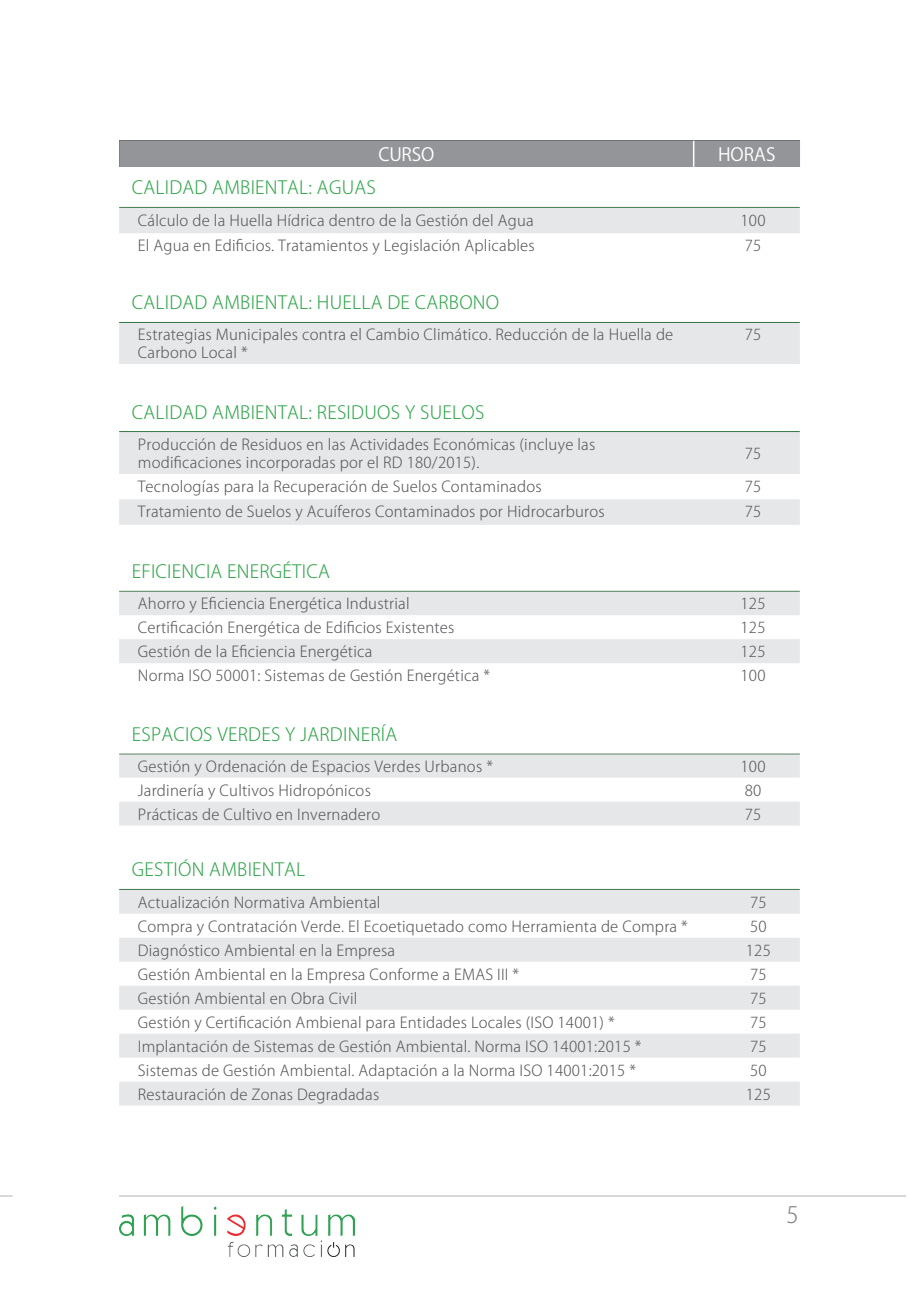
<style>
.page{position:relative;width:919px;height:1289px;background:#fff}
.page>*{position:absolute;margin:0;border:0;box-sizing:border-box;transform-origin:0 0}
.t1{font:300 22.5px "Koz Go Pr 6 N";color:#808285}
.t2{font:300 18px "Koz Go Pr 6 N";letter-spacing:.015em;color:#30a54b}
.t3{font:18px "Koz Go Pr 6 N";letter-spacing:-.005em;color:#fff}
.t4{font:300 15px/18px "Koz Go Pr 6 N";letter-spacing:.015em;color:#57585a}
</style>
<div class="page">
<svg style="left:0;top:1195px;width:13px;height:1px"></svg>
<hr style="left:119px;top:1195px;width:787px;height:1px;background:#b2b3b7">
<img style="left:119px;top:1206px;width:235px;height:50px">
<svg style="left:119px;top:755px;width:680px;height:70px;fill:#e6e7e9"></svg>
<div style="left:119px;top:140px;width:680px;height:27px;background:#707274"></div>
<div style="left:119px;top:141px;width:681px;height:26px;background:#939598"></div>
<div style="left:119px;top:324px;width:680px;height:40px;background:#e6e7e9"></div>
<svg style="left:119px;top:433px;width:680px;height:92px;fill:#e6e7e9"></svg>
<div style="left:119px;top:209px;width:680px;height:24px;background:#e6e7e9"></div>
<svg style="left:119px;top:891px;width:680px;height:214px;fill:#e6e7e9"></svg>
<svg style="left:119px;top:593px;width:680px;height:70px;fill:#e6e7e9"></svg>
<div style="left:118px;top:588px;width:684px;height:5px;background:#231f20;opacity:.4"></div>
<div style="left:118px;top:886px;width:684px;height:5px;background:#231f20;opacity:.4"></div>
<hr style="left:118px;top:751px;width:684px;height:4px;background:#231f20;opacity:.4">
<hr style="left:118px;top:320px;width:684px;height:4px;background:#231f20;opacity:.4">
<hr style="left:118px;top:429px;width:684px;height:4px;background:#231f20;opacity:.4">
<hr style="left:118px;top:205px;width:684px;height:4px;background:#231f20;opacity:.4">
<p class="t3" style="left:378px;top:144px;width:57px">CURSO</p>
<p class="t3" style="left:718px;top:144px;width:59px">HORAS</p>
<p class="t2" style="left:132px;top:177px;width:245px">CALIDAD AMBIENTAL: AGUAS</p>
<p class="t4" style="left:138px;top:211px;width:397px">Cálculo de la Huella Hídrica dentro de la Gestión del Agua</p>
<p class="t4" style="left:740px;top:211px;width:26px">100</p>
<p class="t4" style="left:138px;top:237px;width:398px">El Agua en Edificios. Tratamientos y Legislación Aplicables</p>
<p class="t4" style="left:744px;top:237px;width:18px">75</p>
<p class="t2" style="left:132px;top:292px;width:369px">CALIDAD AMBIENTAL: HUELLA DE CARBONO</p>
<p class="t4" style="left:138px;top:326px;width:537px">Estrategias Municipales contra el Cambio Climático. Reducción de la Huella de<br>Carbono Local *</p>
<p class="t4" style="left:744px;top:326px;width:18px">75</p>
<p class="t2" style="left:132px;top:402px;width:354px">CALIDAD AMBIENTAL: RESIDUOS Y SUELOS</p>
<p class="t4" style="left:138px;top:436px;width:459px">Producción de Residuos en las Actividades Económicas (incluye las modificaciones incorporadas por el RD 180/2015).</p>
<p class="t4" style="left:744px;top:445px;width:18px">75</p>
<p class="t4" style="left:138px;top:478px;width:405px">Tecnologías para la Recuperación de Suelos Contaminados</p>
<p class="t4" style="left:744px;top:478px;width:18px">75</p>
<p class="t4" style="left:138px;top:503px;width:468px">Tratamiento de Suelos y Acuíferos Contaminados por Hidrocarburos</p>
<p class="t4" style="left:744px;top:503px;width:18px">75</p>
<p class="t2" style="left:132px;top:561px;width:199px">EFICIENCIA ENERGÉTICA</p>
<p class="t4" style="left:138px;top:595px;width:273px">Ahorro y Eficiencia Energética Industrial</p>
<p class="t4" style="left:740px;top:595px;width:26px">125</p>
<p class="t4" style="left:138px;top:619px;width:318px">Certificación Energética de Edificios Existentes</p>
<p class="t4" style="left:740px;top:619px;width:26px">125</p>
<p class="t4" style="left:138px;top:643px;width:236px">Gestión de la Eficiencia Energética</p>
<p class="t4" style="left:740px;top:643px;width:26px">125</p>
<p class="t4" style="left:138px;top:667px;width:354px">Norma ISO 50001: Sistemas de Gestión Energética *</p>
<p class="t4" style="left:740px;top:667px;width:26px">100</p>
<p class="t2" style="left:132px;top:724px;width:267px">ESPACIOS VERDES Y JARDINERÍA</p>
<p class="t4" style="left:138px;top:757px;width:356px">Gestión y Ordenación de Espacios Verdes Urbanos *</p>
<p class="t4" style="left:740px;top:757px;width:26px">100</p>
<p class="t4" style="left:138px;top:781px;width:234px">Jardinería y Cultivos Hidropónicos</p>
<p class="t4" style="left:744px;top:781px;width:18px">80</p>
<p class="t4" style="left:138px;top:805px;width:244px">Prácticas de Cultivo en Invernadero</p>
<p class="t4" style="left:744px;top:805px;width:18px">75</p>
<p class="t2" style="left:132px;top:859px;width:175px">GESTIÓN AMBIENTAL</p>
<p class="t4" style="left:138px;top:893px;width:244px">Actualización Normativa Ambiental</p>
<p class="t4" style="left:750px;top:893px;width:18px">75</p>
<p class="t4" style="left:138px;top:917px;width:551px">Compra y Contratación Verde. El Ecoetiquetado como Herramienta de Compra *</p>
<p class="t4" style="left:750px;top:917px;width:18px">50</p>
<p class="t4" style="left:138px;top:941px;width:259px">Diagnóstico Ambiental en la Empresa</p>
<p class="t4" style="left:745px;top:941px;width:26px">125</p>
<p class="t4" style="left:138px;top:965px;width:383px">Gestión Ambiental en la Empresa Conforme a EMAS III *</p>
<p class="t4" style="left:750px;top:965px;width:18px">75</p>
<p class="t4" style="left:138px;top:989px;width:221px">Gestión Ambiental en Obra Civil</p>
<p class="t4" style="left:750px;top:989px;width:18px">75</p>
<p class="t4" style="left:138px;top:1013px;width:478px">Gestión y Certificación Ambienal para Entidades Locales (ISO 14001) *</p>
<p class="t4" style="left:750px;top:1013px;width:18px">75</p>
<p class="t4" style="left:138px;top:1037px;width:505px">Implantación de Sistemas de Gestión Ambiental. Norma ISO 14001:2015 *</p>
<p class="t4" style="left:750px;top:1037px;width:18px">75</p>
<p class="t4" style="left:138px;top:1061px;width:499px">Sistemas de Gestión Ambiental. Adaptación a la Norma ISO 14001:2015 *</p>
<p class="t4" style="left:750px;top:1061px;width:18px">50</p>
<p class="t4" style="left:138px;top:1085px;width:243px">Restauración de Zonas Degradadas</p>
<p class="t4" style="left:745px;top:1085px;width:26px">125</p>
<h1 class="t1" style="left:786px;top:1201px;width:14px">5</h1>
</div>
